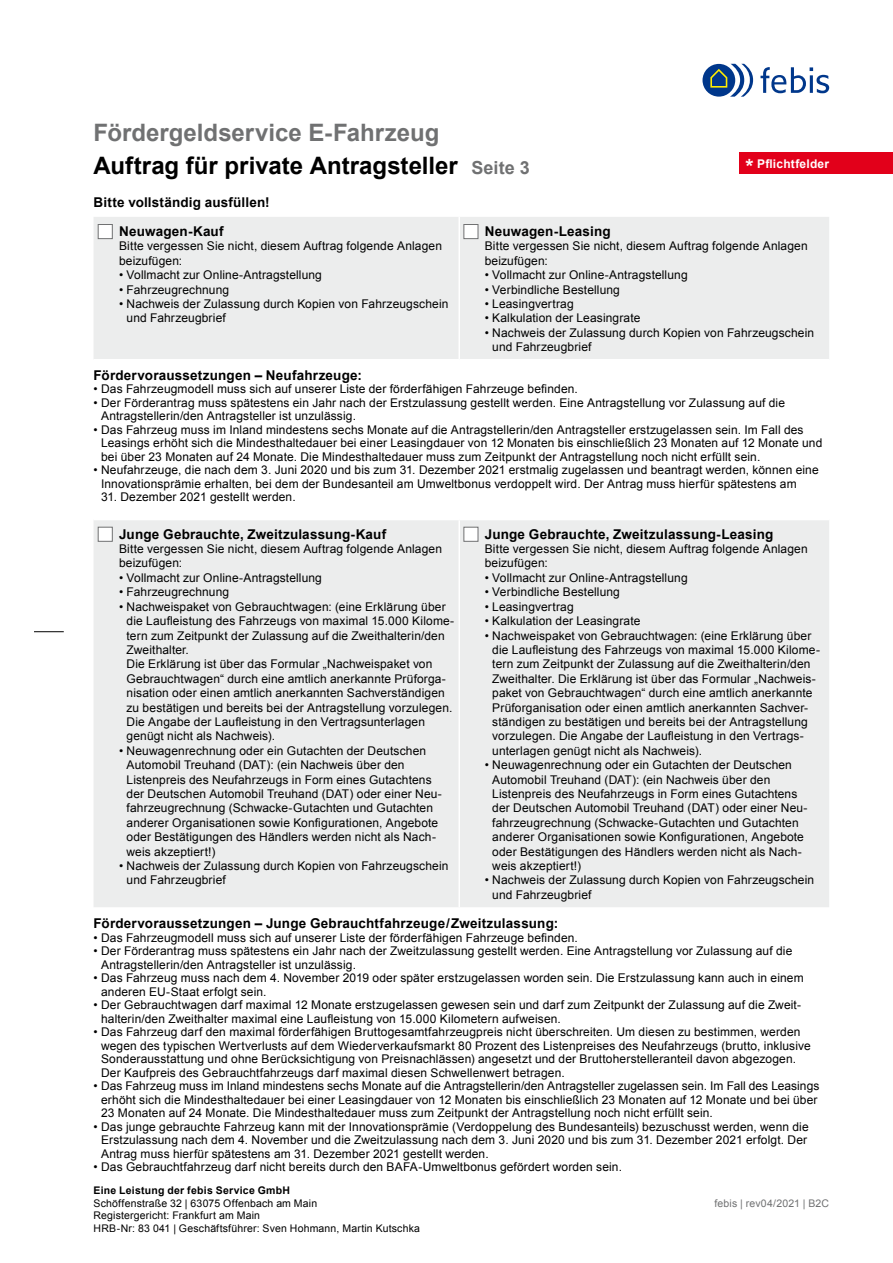
<style>
.page{position:relative;width:893px;height:1263px;background:#fff}
.page>*{position:absolute;margin:0;border:0;box-sizing:border-box;transform-origin:0 0}
.t1{font:700 24px/33px "Arial";color:#000}
.t2{font:700 13.5px "Arial";letter-spacing:.01em;color:#000}
.t3{font:12px/14.4px "Arial";letter-spacing:.01em;color:#000}
.t4{font:700 12px "Arial";letter-spacing:.02em;color:#fff}
.t5{font:10.5px/12.6px "Arial";letter-spacing:.015em;color:#000}
.t6{font:700 10.5px "Arial";letter-spacing:.025em;color:#000}
.t7{font:10.5px "Arial";letter-spacing:.015em;color:#707172}
.s1{color:#707172}
.s2{font-size:18px;color:#707172}
.s3{font-size:21px}
</style>
<div class="page">
<hr style="left:34px;top:631px;width:30px;height:1px;background:#000">
<div style="left:94px;top:217px;width:735px;height:142px;background:#eceded"></div>
<hr style="left:458px;top:217px;width:2px;height:142px;background:#fff">
<div style="left:98px;top:224px;width:15px;height:15px;background:#fff;border:1px solid #707172"></div>
<div style="left:463px;top:224px;width:15px;height:15px;background:#fff;border:1px solid #707172"></div>
<div style="left:94px;top:520px;width:735px;height:387px;background:#eceded"></div>
<hr style="left:458px;top:520px;width:2px;height:387px;background:#fff">
<div style="left:98px;top:527px;width:15px;height:15px;background:#fff;border:1px solid #707172"></div>
<div style="left:463px;top:527px;width:15px;height:15px;background:#fff;border:1px solid #707172"></div>
<div style="left:740px;top:153px;width:153px;height:21px;background:#e2001a"></div>
<svg style="left:702px;top:64px;width:33px;height:33px"></svg>
<svg style="left:709px;top:64px;width:44px;height:33px"></svg>
<svg style="left:760px;top:67px;width:69px;height:26px"></svg>
<h1 class="t1" style="left:94px;top:117px;width:438px"><span class="s1">Fördergeldservice E-Fahrzeug<br></span>Auftrag für private Antragsteller <span class="s2">Seite 3</span></h1>
<p class="t2" style="left:94px;top:193px;width:178px">Bitte vollständig ausfüllen!</p>
<p class="t4" style="left:746px;top:156px;width:85px"><span class="s3">*</span> Pflichtfelder</p>
<p class="t2" style="left:119px;top:222px;width:106px">Neuwagen-Kauf</p>
<p class="t3" style="left:119px;top:239px;width:324px">Bitte vergessen Sie nicht, diesem Auftrag folgende Anlagen beizufügen:</p>
<p class="t3" style="left:119px;top:268px;width:204px">• Vollmacht zur Online-Antragstellung</p>
<p class="t3" style="left:119px;top:282px;width:112px">• Fahrzeugrechnung</p>
<p class="t3" style="left:127px;top:297px;width:323px;text-indent:-8px">• Nachweis der Zulassung durch Kopien von Fahrzeugschein und Fahrzeugbrief</p>
<p class="t2" style="left:485px;top:222px;width:127px">Neuwagen-Leasing</p>
<p class="t3" style="left:485px;top:239px;width:324px">Bitte vergessen Sie nicht, diesem Auftrag folgende Anlagen beizufügen:</p>
<p class="t3" style="left:485px;top:268px;width:204px">• Vollmacht zur Online-Antragstellung</p>
<p class="t3" style="left:485px;top:282px;width:137px">• Verbindliche Bestellung</p>
<p class="t3" style="left:485px;top:297px;width:90px">• Leasingvertrag</p>
<p class="t3" style="left:485px;top:311px;width:157px">• Kalkulation der Leasingrate</p>
<p class="t3" style="left:492px;top:325px;width:323px;text-indent:-8px">• Nachweis der Zulassung durch Kopien von Fahrzeugschein und Fahrzeugbrief</p>
<p class="t2" style="left:94px;top:366px;width:270px">Fördervoraussetzungen – Neufahrzeuge:</p>
<p class="t3" style="left:94px;top:382px;width:486px">• Das Fahrzeugmodell muss sich auf unserer Liste der förderfähigen Fahrzeuge befinden.</p>
<p class="t3" style="left:101px;top:396px;width:685px;line-height:13.5px;text-indent:-8px">• Der Förderantrag muss spätestens ein Jahr nach der Erstzulassung gestellt werden. Eine Antragstellung vor Zulassung auf die<br>Antragstellerin/den Antragsteller ist unzulässig.</p>
<p class="t3" style="left:101px;top:423px;width:723px;line-height:13.5px;text-indent:-8px">• Das Fahrzeug muss im Inland mindestens sechs Monate auf die Antragstellerin/den Antragsteller erstzugelassen sein. Im Fall des<br>Leasings erhöht sich die Mindesthaltedauer bei einer Leasingdauer von 12 Monaten bis einschließlich 23 Monaten auf 12 Monate und bei über 23 Monaten auf 24 Monate. Die Mindesthaltedauer muss zum Zeitpunkt der Antragstellung noch nicht erfüllt sein.</p>
<p class="t3" style="left:101px;top:463px;width:719px;line-height:13.5px;text-indent:-8px">• Neufahrzeuge, die nach dem 3. Juni 2020 und bis zum 31. Dezember 2021 erstmalig zugelassen und beantragt werden, können eine<br>Innovationsprämie erhalten, bei dem der Bundesanteil am Umweltbonus verdoppelt wird. Der Antrag muss hierfür spätestens am</p>
<p class="t3" style="left:101px;top:490px;width:196px">31. Dezember 2021 gestellt werden.</p>
<p class="t2" style="left:119px;top:525px;width:269px">Junge Gebrauchte, Zweitzulassung-Kauf</p>
<p class="t3" style="left:119px;top:542px;width:324px">Bitte vergessen Sie nicht, diesem Auftrag folgende Anlagen beizufügen:</p>
<p class="t3" style="left:119px;top:571px;width:204px">• Vollmacht zur Online-Antragstellung</p>
<p class="t3" style="left:119px;top:585px;width:112px">• Fahrzeugrechnung</p>
<p class="t3" style="left:127px;top:599px;width:329px;text-indent:-8px">• Nachweispaket von Gebrauchtwagen: (eine Erklärung über die Laufleistung des Fahrzeugs von maximal 15.000 Kilome&shy;tern zum Zeitpunkt der Zulassung auf die Zweithalterin/den Zweithalter.<br>Die Erklärung ist über das Formular „Nachweispaket von Gebrauchtwagen“ durch eine amtlich anerkannte Prüforga&shy;nisation oder einen amtlich anerkannten Sachverständigen zu bestätigen und bereits bei der Antragstellung vorzulegen.<br>Die Angabe der Laufleistung in den Vertragsunterlagen genügt nicht als Nachweis).</p>
<p class="t3" style="left:127px;top:743px;width:317px;text-indent:-8px">• Neuwagenrechnung oder ein Gutachten der Deutschen Automobil Treuhand (DAT): (ein Nachweis über den Listenpreis des Neufahrzeugs in Form eines Gutachtens der Deutschen Automobil Treuhand (DAT) oder einer Neu&shy;fahrzeugrechnung (Schwacke-Gutachten und Gutachten anderer Organisationen sowie Konfigurationen, Angebote oder Bestätigungen des Händlers werden nicht als Nach&shy;weis akzeptiert!)</p>
<p class="t3" style="left:127px;top:859px;width:323px;text-indent:-8px">• Nachweis der Zulassung durch Kopien von Fahrzeugschein und Fahrzeugbrief</p>
<p class="t2" style="left:485px;top:525px;width:290px">Junge Gebrauchte, Zweitzulassung-Leasing</p>
<p class="t3" style="left:485px;top:542px;width:324px">Bitte vergessen Sie nicht, diesem Auftrag folgende Anlagen beizufügen:</p>
<p class="t3" style="left:485px;top:571px;width:204px">• Vollmacht zur Online-Antragstellung</p>
<p class="t3" style="left:485px;top:585px;width:137px">• Verbindliche Bestellung</p>
<p class="t3" style="left:485px;top:599px;width:90px">• Leasingvertrag</p>
<p class="t3" style="left:485px;top:614px;width:157px">• Kalkulation der Leasingrate</p>
<p class="t3" style="left:492px;top:628px;width:329px;text-indent:-8px">• Nachweispaket von Gebrauchtwagen: (eine Erklärung über die Laufleistung des Fahrzeugs von maximal 15.000 Kilome&shy;tern zum Zeitpunkt der Zulassung auf die Zweithalterin/den Zweithalter. Die Erklärung ist über das Formular „Nachweis&shy;paket von Gebrauchtwagen“ durch eine amtlich anerkannte Prüforganisation oder einen amtlich anerkannten Sachver&shy;ständigen zu bestätigen und bereits bei der Antragstellung vorzulegen. Die Angabe der Laufleistung in den Vertrags&shy;unterlagen genügt nicht als Nachweis).</p>
<p class="t3" style="left:492px;top:758px;width:317px;text-indent:-8px">• Neuwagenrechnung oder ein Gutachten der Deutschen Automobil Treuhand (DAT): (ein Nachweis über den Listenpreis des Neufahrzeugs in Form eines Gutachtens der Deutschen Automobil Treuhand (DAT) oder einer Neu&shy;fahrzeugrechnung (Schwacke-Gutachten und Gutachten anderer Organisationen sowie Konfigurationen, Angebote oder Bestätigungen des Händlers werden nicht als Nach&shy;weis akzeptiert!)</p>
<p class="t3" style="left:492px;top:873px;width:323px;text-indent:-8px">• Nachweis der Zulassung durch Kopien von Fahrzeugschein und Fahrzeugbrief</p>
<p class="t2" style="left:94px;top:915px;width:466px">Fördervoraussetzungen – Junge Gebrauchtfahrzeuge/Zweitzulassung:</p>
<p class="t3" style="left:94px;top:930px;width:486px">• Das Fahrzeugmodell muss sich auf unserer Liste der förderfähigen Fahrzeuge befinden.</p>
<p class="t3" style="left:101px;top:944px;width:693px;line-height:13.5px;text-indent:-8px">• Der Förderantrag muss spätestens ein Jahr nach der Zweitzulassung gestellt werden. Eine Antragstellung vor Zulassung auf die<br>Antragstellerin/den Antragsteller ist unzulässig.</p>
<p class="t3" style="left:101px;top:971px;width:704px;line-height:13.5px;text-indent:-8px">• Das Fahrzeug muss nach dem 4. November 2019 oder später erstzugelassen worden sein. Die Erstzulassung kann auch in einem anderen EU-Staat erfolgt sein.</p>
<p class="t3" style="left:101px;top:998px;width:701px;line-height:13.5px;text-indent:-8px">• Der Gebrauchtwagen darf maximal 12 Monate erstzugelassen gewesen sein und darf zum Zeitpunkt der Zulassung auf die Zweit&shy;halterin/den Zweithalter maximal eine Laufleistung von 15.000 Kilometern aufweisen.</p>
<p class="t3" style="left:101px;top:1025px;width:711px;line-height:13.5px;text-indent:-8px">• Das Fahrzeug darf den maximal förderfähigen Bruttogesamtfahrzeugpreis nicht überschreiten. Um diesen zu bestimmen, werden wegen des typischen Wertverlusts auf dem Wiederverkaufsmarkt 80 Prozent des Listenpreises des Neufahrzeugs (brutto, inklusive Sonderausstattung und ohne Berücksichtigung von Preisnachlässen) angesetzt und der Bruttoherstelleranteil davon abgezogen.<br>Der Kaufpreis des Gebrauchtfahrzeugs darf maximal diesen Schwellenwert betragen.</p>
<p class="t3" style="left:101px;top:1079px;width:720px;line-height:13.5px;text-indent:-8px">• Das Fahrzeug muss im Inland mindestens sechs Monate auf die Antragstellerin/den Antragsteller zugelassen sein. Im Fall des Leasings erhöht sich die Mindesthaltedauer bei einer Leasingdauer von 12 Monaten bis einschließlich 23 Monaten auf 12 Monate und bei über<br>23 Monaten auf 24 Monate. Die Mindesthaltedauer muss zum Zeitpunkt der Antragstellung noch nicht erfüllt sein.</p>
<p class="t3" style="left:101px;top:1120px;width:709px;line-height:13.5px;text-indent:-8px">• Das junge gebrauchte Fahrzeug kann mit der Innovationsprämie (Verdoppelung des Bundesanteils) bezuschusst werden, wenn die<br>Erstzulassung nach dem 4. November und die Zweitzulassung nach dem 3. Juni 2020 und bis zum 31. Dezember 2021 erfolgt. Der<br>Antrag muss hierfür spätestens am 31. Dezember 2021 gestellt werden.</p>
<p class="t3" style="left:94px;top:1160px;width:530px">• Das Gebrauchtfahrzeug darf nicht bereits durch den BAFA-Umweltbonus gefördert worden sein.</p>
<p class="t6" style="left:94px;top:1183px;width:198px">Eine Leistung der febis Service GmbH</p>
<p class="t5" style="left:94px;top:1197px;width:328px">Schöffenstraße 32 | 63075 Offenbach am Main<br>Registergericht: Frankfurt am Main<br>HRB-Nr: 83 041 | Geschäftsführer: Sven Hohmann, Martin Kutschka</p>
<p class="t7" style="left:714px;top:1196px;width:116px">febis | rev04/2021 | B2C</p>
</div>
